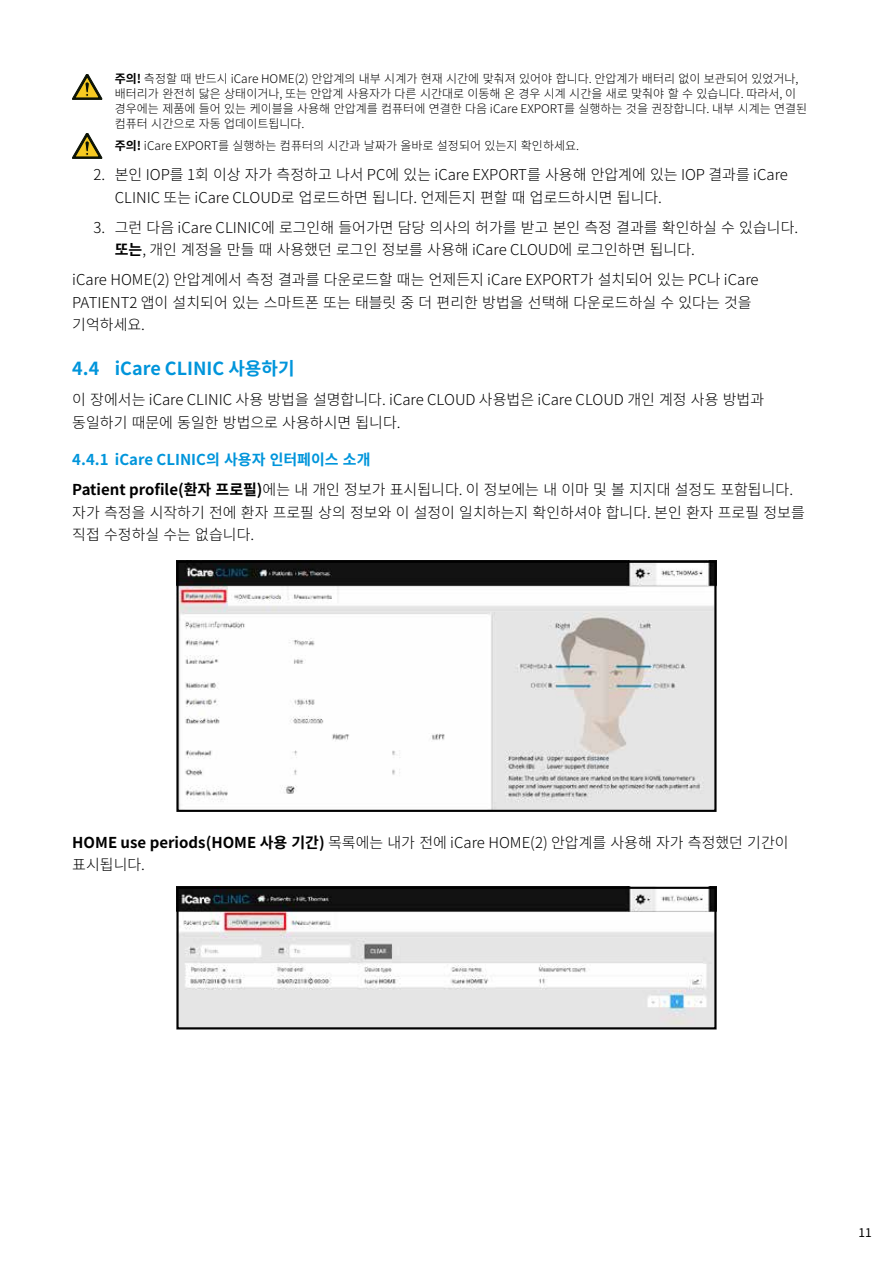
<style>
.page{position:relative;width:893px;height:1263px;background:#fff}
.page>*{position:absolute;margin:0;border:0;box-sizing:border-box;transform-origin:0 0}
.t1{font:700 18px "Noto Sans CJ Kkr";color:#0095db}
.t2{font:300 15px/22.5px "Noto Sans CJ Kkr";color:#000}
.t3{font:300 12px/15px "Noto Sans CJ Kkr";color:#000}
.t4{font:12px "Noto Sans CJ Kkr";color:#000}
.s1{font-weight:700}
.s2{font-weight:700;color:#0095db}
</style>
<div class="page">
<img style="left:179px;top:564px;width:534px;height:245px">
<div style="left:176px;top:561px;width:540px;height:251px;border:2px solid #000"></div>
<img style="left:179px;top:890px;width:534px;height:136px">
<div style="left:176px;top:887px;width:540px;height:142px;border:2px solid #000"></div>
<svg style="left:72px;top:74px;width:30px;height:26px"></svg>
<svg style="left:72px;top:133px;width:30px;height:26px"></svg>
<p class="t3" style="left:115px;top:71px;width:694px"><span class="s1">주의!</span> 측정할 때 반드시 iCare HOME(2) 안압계의 내부 시계가 현재 시간에 맞춰져 있어야 합니다. 안압계가 배터리 없이 보관되어 있었거나, 배터리가 완전히 닳은 상태이거나, 또는 안압계 사용자가 다른 시간대로 이동해 온 경우 시계 시간을 새로 맞춰야 할 수 있습니다. 따라서, 이 경우에는 제품에 들어 있는 케이블을 사용해 안압계를 컴퓨터에 연결한 다음 iCare EXPORT를 실행하는 것을 권장합니다. 내부 시계는 연결된 컴퓨터 시간으로 자동 업데이트됩니다.</p>
<p class="t3" style="left:115px;top:138px;width:466px"><span class="s1">주의!</span> iCare EXPORT를 실행하는 컴퓨터의 시간과 날짜가 올바로 설정되어 있는지 확인하세요.</p>
<p class="t2" style="left:115px;top:164px;width:675px;text-indent:-21px">2. 본인 IOP를 1회 이상 자가 측정하고 나서 PC에 있는 iCare EXPORT를 사용해 안압계에 있는 IOP 결과를 iCare<br>CLINIC 또는 iCare CLOUD로 업로드하면 됩니다. 언제든지 편할 때 업로드하시면 됩니다.</p>
<p class="t2" style="left:115px;top:216px;width:685px;text-indent:-21px">3. 그런 다음 iCare CLINIC에 로그인해 들어가면 담당 의사의 허가를 받고 본인 측정 결과를 확인하실 수 있습니다. <span class="s1">또는</span>, 개인 계정을 만들 때 사용했던 로그인 정보를 사용해 iCare CLOUD에 로그인하면 됩니다.</p>
<p class="t2" style="left:72px;top:269px;width:688px">iCare HOME(2) 안압계에서 측정 결과를 다운로드할 때는 언제든지 iCare EXPORT가 설치되어 있는 PC나 iCare<br>PATIENT2 앱이 설치되어 있는 스마트폰 또는 태블릿 중 더 편리한 방법을 선택해 다운로드하실 수 있다는 것을 기억하세요.</p>
<p class="t1" style="left:72px;top:358px;width:224px">4.4 iCare CLINIC 사용하기</p>
<p class="t2" style="left:72px;top:389px;width:693px">이 장에서는 iCare CLINIC 사용 방법을 설명합니다. iCare CLOUD 사용법은 iCare CLOUD 개인 계정 사용 방법과 동일하기 때문에 동일한 방법으로 사용하시면 됩니다.</p>
<p class="t2" style="left:72px;top:445px;width:722px;line-height:30px"><span class="s2">4.4.1 iCare CLINIC의 사용자 인터페이스 소개<br></span><span class="s1">Patient profile(환자 프로필)</span>에는 내 개인 정보가 표시됩니다. 이 정보에는 내 이마 및 볼 지지대 설정도 포함됩니다.</p>
<p class="t2" style="left:72px;top:501px;width:734px">자가 측정을 시작하기 전에 환자 프로필 상의 정보와 이 설정이 일치하는지 확인하셔야 합니다. 본인 환자 프로필 정보를 직접 수정하실 수는 없습니다.</p>
<p class="t2" style="left:72px;top:831px;width:718px"><span class="s1">HOME use periods(HOME 사용 기간)</span> 목록에는 내가 전에 iCare HOME(2) 안압계를 사용해 자가 측정했던 기간이 표시됩니다.</p>
<p class="t4" style="left:858px;top:1226px;width:15px">11</p>
</div>
